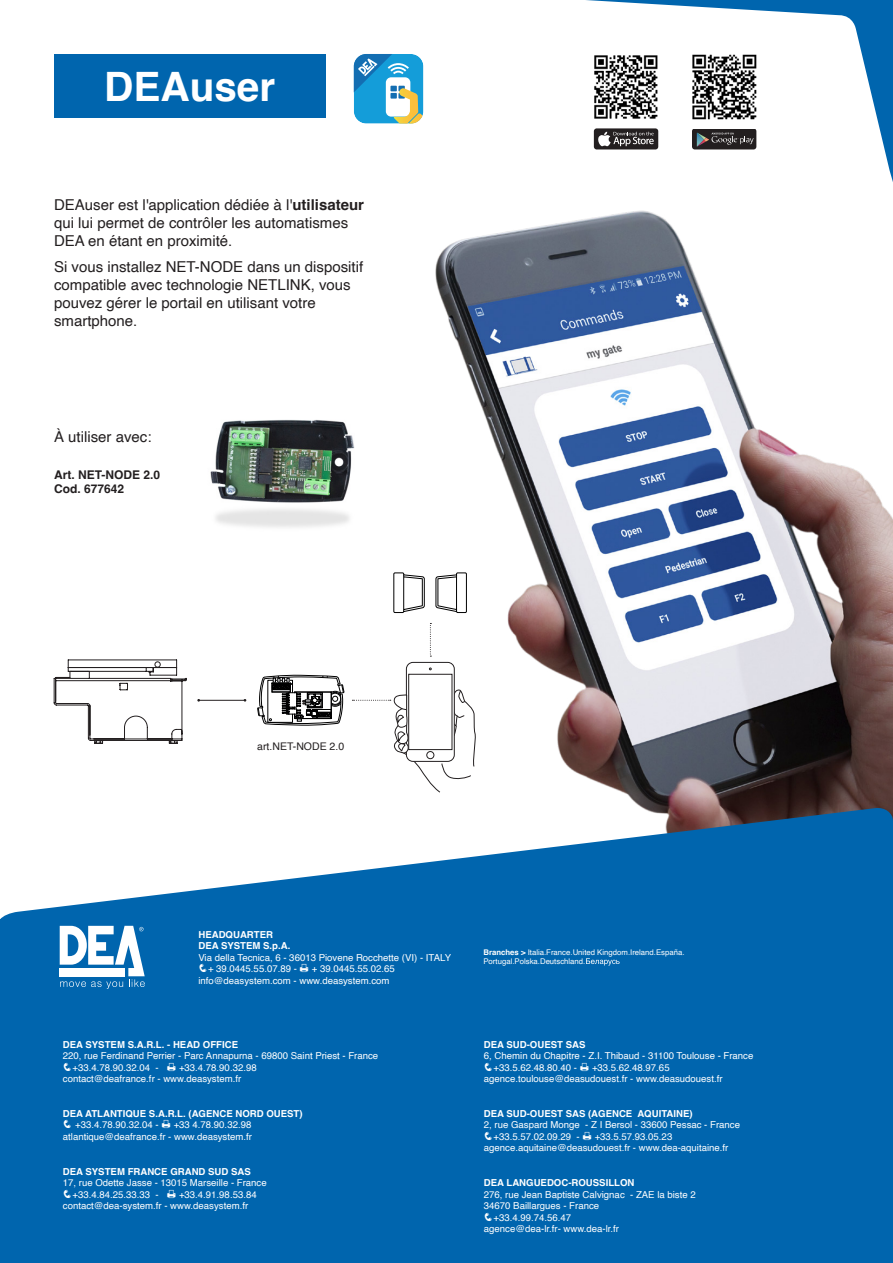
<style>
.page{position:relative;width:893px;height:1263px;background:#fff}
.page>*{position:absolute;margin:0;border:0;box-sizing:border-box;transform-origin:0 0}
.t1{font:700 40.5px "Helvetica";color:#fff}
.t2{font:15px/18px "Helvetica";color:#231f20}
.t3{font:700 12px/14.4px "Helvetica";color:#231f20}
.t4{font:10.5px "Helvetica";color:#231f20}
.TAB_corpo{font:9.6px/11.6px "Helvetica";color:#fff}
.TAB_corpo-2{font:700 9.6px "Helvetica";color:#fff}
.t5{font:7.8px/9.3px "Helvetica";color:#fff}
.s1{font-weight:700}
</style>
<div class="page">
<img style="left:420px;top:230px;width:473px;height:577px">
<svg style="left:0;top:807px;width:893px;height:456px;background:#1c75b5"></svg>
<hr style="left:889px;top:822px;width:4px;height:441px;background:#0065ae">
<hr style="left:0;top:920px;width:4px;height:343px;background:#0065ae">
<svg style="left:60px;top:926px;width:85px;height:63px"></svg>
<hr style="left:199px;top:700px;width:46px;height:1px;background:#231f20">
<div style="left:406px;top:662px;width:48px;height:99px;background:#fff;border-radius:7px"></div>
<div style="left:406px;top:662px;width:48px;height:100px;border:1px solid #231f20;border-radius:7px"></div>
<svg style="left:352px;top:668px;width:124px;height:125px"></svg>
<svg style="left:257px;top:675px;width:87px;height:51px"></svg>
<svg style="left:430px;top:623px;width:1px;height:34px"></svg>
<svg style="left:354px;top:54px;width:18px;height:70px"></svg>
<div style="left:54px;top:54px;width:271px;height:64px;background:#0065ae"></div>
<svg style="left:393px;top:572px;width:32px;height:41px"></svg>
<svg style="left:435px;top:572px;width:32px;height:41px"></svg>
<svg style="left:54px;top:660px;width:133px;height:84px"></svg>
<img style="left:210px;top:420px;width:145px;height:108px">
<svg style="left:372px;top:0;width:521px;height:230px"></svg>
<svg style="left:586px;top:958px;width:34px;height:7px"></svg>
<svg style="left:300px;top:964px;width:8px;height:8px"></svg>
<svg style="left:167px;top:1063px;width:8px;height:8px"></svg>
<svg style="left:162px;top:1120px;width:8px;height:8px"></svg>
<svg style="left:167px;top:1189px;width:8px;height:8px"></svg>
<svg style="left:580px;top:1063px;width:8px;height:8px"></svg>
<svg style="left:583px;top:1132px;width:8px;height:8px"></svg>
<p class="t1" style="left:104px;top:62px;width:173px">DEAuser</p>
<p class="t2" style="left:54px;top:196px;width:312px">DEAuser est l'application dédiée à l'<span class="s1">utilisateur </span>qui lui permet de contrôler les automatismes<br>DEA en étant en proximité.</p>
<p class="t2" style="left:54px;top:258px;width:311px">Si vous installez NET-NODE dans un dispositif compatible avec technologie NETLINK, vous pouvez gérer le portail en utilisant votre smartphone.</p>
<p class="t2" style="left:54px;top:428px;width:99px">À utiliser avec:</p>
<p class="t3" style="left:54px;top:469px;width:108px">Art. NET-NODE 2.0<br>Cod. 677642</p>
<p class="t4" style="left:257px;top:738px;width:88px">art.NET-NODE 2.0</p>
<p class="TAB_corpo-2" style="left:198px;top:929px;width:76px">HEADQUARTER</p>
<p class="TAB_corpo-2" style="left:198px;top:940px;width:93px">DEA SYSTEM S.p.A.</p>
<p class="TAB_corpo" style="left:198px;top:952px;width:254px">Via della Tecnica, 6 - 36013 Piovene Rocchette (VI) - ITALY</p>
<p class="TAB_corpo" style="left:198px;top:963px;width:100px">❑+ 39.0445.55.07.89 -</p>
<p class="TAB_corpo" style="left:312px;top:963px;width:85px">+ 39.0445.55.02.65</p>
<p class="TAB_corpo" style="left:198px;top:975px;width:193px">info@deasystem.com - www.deasystem.com</p>
<p class="TAB_corpo-2" style="left:63px;top:1038px;width:177px">DEA SYSTEM S.A.R.L. - HEAD OFFICE</p>
<p class="TAB_corpo" style="left:63px;top:1050px;width:317px">220, rue Ferdinand Perrier - Parc Annapurna - 69800 Saint Priest - France</p>
<p class="TAB_corpo" style="left:63px;top:1062px;width:97px">❑+33.4.78.90.32.04 -</p>
<p class="TAB_corpo" style="left:179px;top:1062px;width:79px">+33.4.78.90.32.98</p>
<p class="TAB_corpo" style="left:63px;top:1073px;width:180px">contact@deafrance.fr - www.deasystem.fr</p>
<p class="TAB_corpo-2" style="left:63px;top:1108px;width:241px">DEA ATLANTIQUE S.A.R.L. (AGENCE NORD OUEST)</p>
<p class="TAB_corpo" style="left:63px;top:1119px;width:97px">❑ +33.4.78.90.32.04 -</p>
<p class="TAB_corpo" style="left:174px;top:1119px;width:79px">+33 4.78.90.32.98</p>
<p class="TAB_corpo" style="left:63px;top:1131px;width:191px">atlantique@deafrance.fr - www.deasystem.fr</p>
<p class="TAB_corpo-2" style="left:63px;top:1165px;width:189px">DEA SYSTEM FRANCE GRAND SUD SAS</p>
<p class="TAB_corpo" style="left:63px;top:1177px;width:205px">17, rue Odette Jasse - 13015 Marseille - France</p>
<p class="TAB_corpo" style="left:63px;top:1189px;width:97px">❑+33.4.84.25.33.33 -</p>
<p class="TAB_corpo" style="left:179px;top:1189px;width:79px">+33.4.91.98.53.84</p>
<p class="TAB_corpo" style="left:63px;top:1200px;width:187px">contact@dea-system.fr - www.deasystem.fr</p>
<p class="t5" style="left:483px;top:947px;width:203px"><span class="s1">Branches &gt;</span> Italia.France.United Kingdom.Ireland.España.<br>Portugal.Polska.Deutschland.</p>
<p class="TAB_corpo-2" style="left:484px;top:1038px;width:103px">DEA SUD-OUEST SAS</p>
<p class="TAB_corpo" style="left:484px;top:1050px;width:271px">6, Chemin du Chapitre - Z.I. Thibaud - 31100 Toulouse - France</p>
<p class="TAB_corpo" style="left:484px;top:1062px;width:95px">❑+33.5.62.48.80.40 -</p>
<p class="TAB_corpo" style="left:592px;top:1062px;width:79px">+33.5.62.48.97.65</p>
<p class="TAB_corpo" style="left:484px;top:1073px;width:240px">agence.toulouse@deasudouest.fr - www.deasudouest.fr</p>
<p class="TAB_corpo-2" style="left:484px;top:1108px;width:210px">DEA SUD-OUEST SAS (AGENCE AQUITAINE)</p>
<p class="TAB_corpo" style="left:484px;top:1119px;width:258px">2, rue Gaspard Monge - Z I Bersol - 33600 Pessac - France</p>
<p class="TAB_corpo" style="left:484px;top:1131px;width:97px">❑+33.5.57.02.09.29 -</p>
<p class="TAB_corpo" style="left:595px;top:1131px;width:79px">+33.5.57.93.05.23</p>
<p class="TAB_corpo" style="left:484px;top:1142px;width:246px">agence.aquitaine@deasudouest.fr - www.dea-aquitaine.fr</p>
<p class="TAB_corpo-2" style="left:484px;top:1177px;width:152px">DEA LANGUEDOC-ROUSSILLON</p>
<p class="TAB_corpo" style="left:484px;top:1189px;width:213px">276, rue Jean Baptiste Calvignac - ZAE la biste 2<br>34670 Baillargues - France</p>
<p class="TAB_corpo" style="left:484px;top:1212px;width:89px">❑+33.4.99.74.56.47</p>
<p class="TAB_corpo" style="left:484px;top:1223px;width:137px">agence@dea-lr.fr- www.dea-lr.fr</p>
</div>
